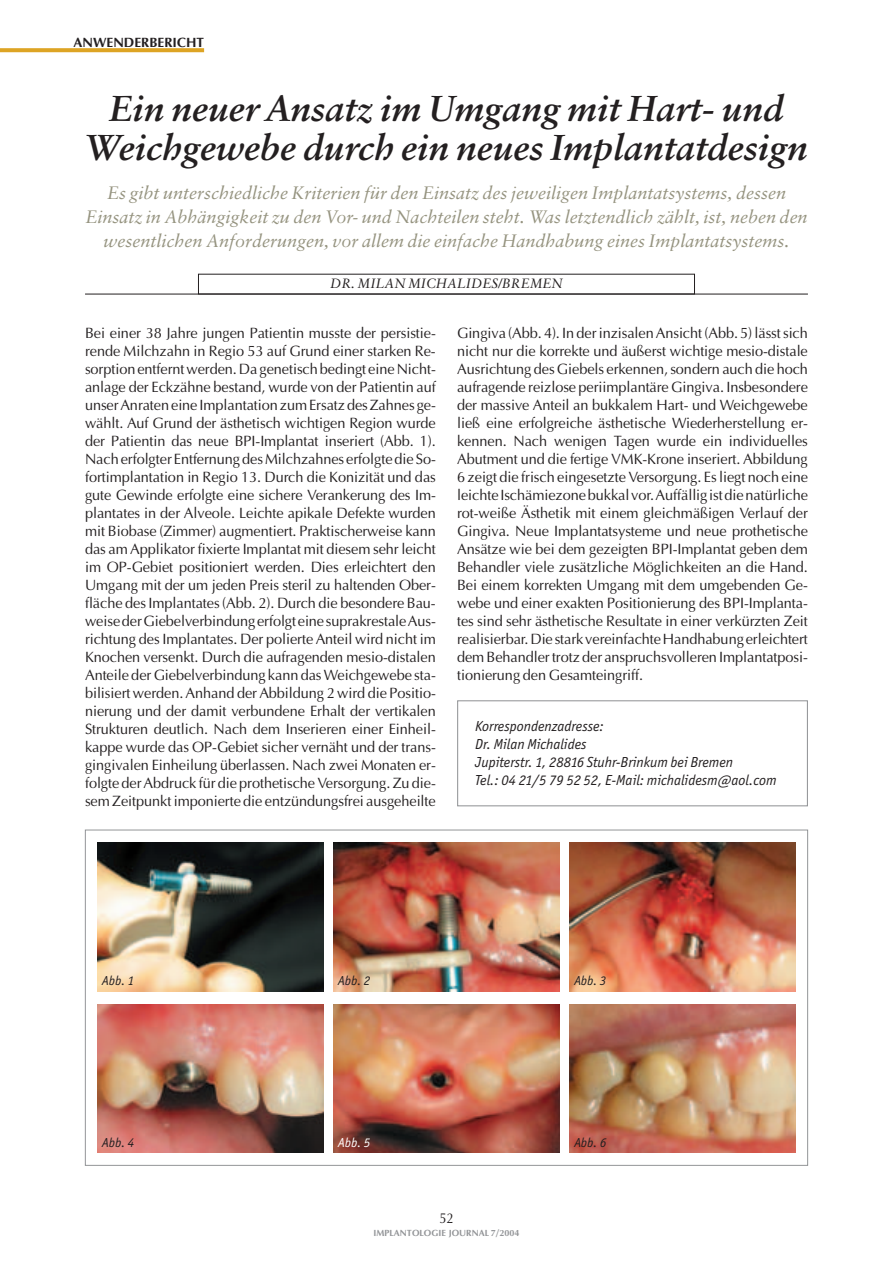
<style>
.page{position:relative;width:893px;height:1263px;background:#fff}
.page>*{position:absolute;margin:0;border:0;box-sizing:border-box;transform-origin:0 0}
.t1{font:italic 700 36px/39px "Sabon";color:#231f20;text-align:center}
.t2{font:italic 18px/24px "Sabon";color:#95937f;text-align:center}
.t3{font:15px/18px "Optima";letter-spacing:-.005em;color:#231f20;text-align:justify}
.t4{font:italic 15px/18px "Officina Sans";color:#231f20}
.t5{font:14.25px "Optima";color:#231f20;scale:.9 1}
.t6{font:italic 13.5px "Sabon";color:#231f20}
.t7{font:italic 13.5px "Officina Sans";color:#231f20}
.t8{font:700 13.5px "Optima";color:#231f20}
.t9{font:italic 13.5px "Officina Sans";color:#fff}
.t10{font:700 9px "Optima";color:#939598}
</style>
<div class="page">
<svg style="left:1px;top:48px;width:203px;height:4px"></svg>
<hr style="left:85px;top:294px;width:723px;height:1px;background:#231f20">
<div style="left:457px;top:700px;width:351px;height:106px;border:1px solid #939598"></div>
<img style="left:98px;top:842px;width:225px;height:149px">
<img style="left:334px;top:842px;width:225px;height:149px">
<img style="left:570px;top:842px;width:225px;height:149px">
<img style="left:98px;top:1004px;width:225px;height:149px">
<img style="left:334px;top:1004px;width:225px;height:149px">
<img style="left:570px;top:1004px;width:225px;height:149px">
<p class="t8" style="left:74px;top:37px;width:132px">ANWENDERBERICHT</p>
<h1 class="t1" style="left:85px;top:92px;width:724px">Ein neuer Ansatz im Umgang mit Hart- und<br>Weichgewebe durch ein neues Implantatdesign</h1>
<p class="t2" style="left:85px;top:182px;width:724px">Es gibt unterschiedliche Kriterien für den Einsatz des jeweiligen Implantatsystems, dessen<br>Einsatz in Abhängigkeit zu den Vor- und Nachteilen steht. Was letztendlich zählt, ist, neben den wesentlichen Anforderungen, vor allem die einfache Handhabung eines Implantatsystems.</p>
<p class="t6" style="left:330px;top:278px;width:234px">DR. MILAN MICHALIDES/BREMEN</p>
<p class="t3" style="left:85px;top:326px;width:352px">Bei einer 38 Jahre jungen Patientin musste der persistie&shy;rende Milchzahn in Regio 53 auf Grund einer starken Re&shy;sorption entfernt werden. Da genetisch bedingt eine Nicht&shy;anlage der Eckzähne bestand, wurde von der Patientin auf unser Anraten eine Implantation zum Ersatz des Zahnes ge&shy;wählt. Auf Grund der ästhetisch wichtigen Region wurde der Patientin das neue BPI-Implantat inseriert (Abb. 1).<br>Nach erfolgter Entfernung des Milchzahnes erfolgte die So&shy;fortimplantation in Regio 13. Durch die Konizität und das gute Gewinde erfolgte eine sichere Verankerung des Im&shy;plantates in der Alveole. Leichte apikale Defekte wurden mit Biobase (Zimmer) augmentiert. Praktischerweise kann das am Applikator fixierte Implantat mit diesem sehr leicht im OP-Gebiet positioniert werden. Dies erleichtert den Umgang mit der um jeden Preis steril zu haltenden Ober&shy;fläche des Implantates (Abb. 2). Durch die besondere Bau&shy;weise der Giebelverbindung erfolgt eine suprakrestale Aus&shy;richtung des Implantates. Der polierte Anteil wird nicht im Knochen versenkt. Durch die aufragenden mesio-distalen Anteile der Giebelverbindung kann das Weichgewebe sta&shy;bilisiert werden. Anhand der Abbildung 2 wird die Positio&shy;nierung und der damit verbundene Erhalt der vertikalen Strukturen deutlich. Nach dem Inserieren einer Einheil&shy;kappe wurde das OP-Gebiet sicher vernäht und der trans&shy;gingivalen Einheilung überlassen. Nach zwei Monaten er&shy;folgte der Abdruck für die prothetische Versorgung. Zu die&shy;sem Zeitpunkt imponierte die entzündungsfrei ausgeheilte</p>
<p class="t3" style="left:457px;top:326px;width:352px">Gingiva (Abb. 4). In der inzisalen Ansicht (Abb. 5) lässt sich nicht nur die korrekte und äußerst wichtige mesio-distale Ausrichtung des Giebels erkennen, sondern auch die hoch aufragende reizlose periimplantäre Gingiva. Insbesondere der massive Anteil an bukkalem Hart- und Weichgewebe ließ eine erfolgreiche ästhetische Wiederherstellung er&shy;kennen. Nach wenigen Tagen wurde ein individuelles Abutment und die fertige VMK-Krone inseriert. Abbildung 6 zeigt die frisch eingesetzte Versorgung. Es liegt noch eine leichte Ischämiezone bukkal vor. Auffällig ist die natürliche rot-weiße Ästhetik mit einem gleichmäßigen Verlauf der Gingiva. Neue Implantatsysteme und neue prothetische Ansätze wie bei dem gezeigten BPI-Implantat geben dem Behandler viele zusätzliche Möglichkeiten an die Hand.<br>Bei einem korrekten Umgang mit dem umgebenden Ge&shy;webe und einer exakten Positionierung des BPI-Implanta&shy;tes sind sehr ästhetische Resultate in einer verkürzten Zeit realisierbar. Die stark vereinfachte Handhabung erleichtert dem Behandler trotz der anspruchsvolleren Implantatposi&shy;tionierung den Gesamteingriff.</p>
<p class="t4" style="left:475px;top:718px;width:303px">Korrespondenzadresse:<br>Dr. Milan Michalides<br>Jupiterstr. 1, 28816 Stuhr-Brinkum bei Bremen<br>Tel.: 04 21/5 79 52 52, E-Mail: michalidesm@aol.com</p>
<p class="t7" style="left:102px;top:975px;width:33px">Abb. 1</p>
<p class="t7" style="left:338px;top:975px;width:33px">Abb. 2</p>
<p class="t7" style="left:574px;top:975px;width:33px">Abb. 3</p>
<p class="t7" style="left:102px;top:1137px;width:33px">Abb. 4</p>
<p class="t9" style="left:338px;top:1137px;width:33px">Abb. 5</p>
<p class="t7" style="left:574px;top:1137px;width:33px">Abb. 6</p>
<p class="t5" style="left:439px;top:1212px;width:17px">52</p>
<p class="t10" style="left:373px;top:1229px;width:148px">IMPLANTOLOGIE JOURNAL 7/2004</p>
</div>
